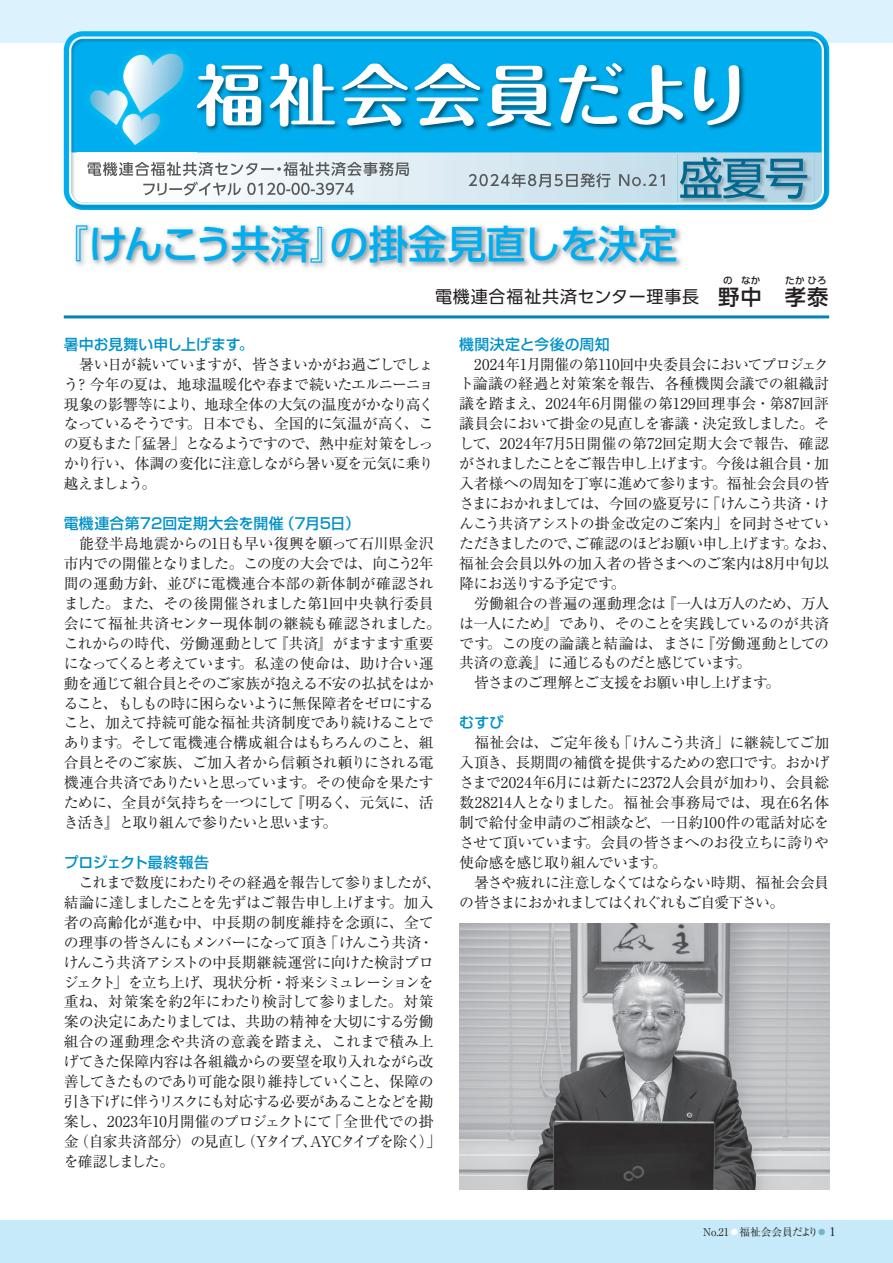
<style>
.page{position:relative;width:893px;height:1263px;background:#fff}
.page>*{position:absolute;margin:0;border:0;box-sizing:border-box;transform-origin:0 0}
.t1{font:500 39.3px "UD Shin Go Pro";letter-spacing:-.015em;color:#00aeef}
.t2{font:16.95px "UD Shin Go Pro";letter-spacing:.05em;color:#231f20}
.t3{font:14.85px/20px "Ryumin Pro";letter-spacing:-.04em;color:#231f20}
.t4{font:500 14.85px "Shin Go Pro";letter-spacing:.01em;color:#0092c8}
.t5{font:500 14.85px "Shin Go Pro";letter-spacing:-.01em;color:#0092c8}
.t6{font:10.65px "Ryumin Pro";color:#231f20}
.t7{font:500 9.6px "UD Shin Go Pro";letter-spacing:.03em;color:#231f20}
.s1{font-weight:500;font-size:21.3px}
.s2{color:#fff}
.s3{color:#76b4cf}
.s4{font-family:"Adobe Garamond Pro";font-size:13.8px}
</style>
<div class="page">
<div style="left:0;top:1220px;width:893px;height:43px;background:#c6eafa"></div>
<div style="left:0;top:0;width:893px;height:43px;background:#dcf2fc"></div>
<hr style="left:64px;top:315px;width:765px;height:3px;background:#0084b7">
<img style="left:75px;top:224px;width:607px;height:44px">
<div style="left:64px;top:31px;width:765px;height:179px;background:#00aeef;border-radius:19px"></div>
<img style="left:829px;top:48px;width:1px;height:145px">
<img style="left:68px;top:35px;width:761px;height:175px">
<svg style="left:69px;top:36px;width:755px;height:169px"></svg>
<img style="left:77px;top:41px;width:119px;height:117px">
<svg style="left:89px;top:54px;width:97px;height:91px"></svg>
<img style="left:459px;top:923px;width:370px;height:266px">
<h1 class="t1" style="left:49px;top:213px;width:630px">『けんこう共済』の掛金見直しを決定</h1>
<p class="t7" style="left:723px;top:273px;width:39px">の なか</p>
<p class="t7" style="left:785px;top:273px;width:43px">たかひろ</p>
<p class="t2" style="left:435px;top:283px;width:395px">電機連合福祉共済センター理事長　<span class="s1">野中　孝泰</span></p>
<p class="t4" style="left:64px;top:332px;width:191px">暑中お見舞い申し上げます。</p>
<p class="t3" style="left:64px;top:353px;width:371px;text-align:justify">　暑い日が続いていますが、皆さまいかがお過ごしでしょう？今年の夏は、地球温暖化や春まで続いたエルニーニョ現象の影響等により、地球全体の大気の温度がかなり高くなっているそうです。日本でも、全国的に気温が高く、この夏もまた「猛暑」となるようですので、熱中症対策をしっかり行い、体調の変化に注意しながら暑い夏を元気に乗り越えましょう。</p>
<p class="t4" style="left:64px;top:511px;width:298px">電機連合第72回定期大会を開催（7月5日）</p>
<p class="t3" style="left:64px;top:532px;width:379px">　能登半島地震からの1日も早い復興を願って石川県金沢市内での開催となりました。この度の大会では、向こう2年間の運動方針、並びに電機連合本部の新体制が確認されました。また、その後開催されました第1回中央執行委員会にて福祉共済センター現体制の継続も確認されました。これからの時代、労働運動として『共済』がますます重要になってくると考えています。私達の使命は、助け合い運動を通じて組合員とそのご家族が抱える不安の払拭をはかること、もしもの時に困らないように無保障者をゼロにすること、加えて持続可能な福祉共済制度であり続けることであります。そして電機連合構成組合はもちろんのこと、組合員とそのご家族、ご加入者から信頼され頼りにされる電機連合共済でありたいと思っています。その使命を果たすために、全員が気持ちを一つにして『明るく、元気に、活き活き』と取り組んで参りたいと思います。</p>
<p class="t5" style="left:64px;top:850px;width:147px">プロジェクト最終報告</p>
<p class="t3" style="left:64px;top:871px;width:379px">　これまで数度にわたりその経過を報告して参りましたが、結論に達しましたことを先ずはご報告申し上げます。加入者の高齢化が進む中、中長期の制度維持を念頭に、全ての理事の皆さんにもメンバーになって頂き「けんこう共済・けんこう共済アシストの中長期継続運営に向けた検討プロジェクト」を立ち上げ、現状分析・将来シミュレーションを重ね、対策案を約2年にわたり検討して参りました。対策案の決定にあたりましては、共助の精神を大切にする労働組合の運動理念や共済の意義を踏まえ、これまで積み上げてきた保障内容は各組織からの要望を取り入れながら改善してきたものであり可能な限り維持していくこと、保障の引き下げに伴うリスクにも対応する必要があることなどを勘案し、2023年10月開催のプロジェクトにて「全世代での掛金（自家共済部分）の見直し（Yタイプ、AYCタイプを除く）」を確認しました。</p>
<p class="t4" style="left:459px;top:332px;width:152px">機関決定と今後の周知</p>
<p class="t3" style="left:459px;top:353px;width:379px">　2024年1月開催の第110回中央委員会においてプロジェクト論議の経過と対策案を報告、各種機関会議での組織討議を踏まえ、2024年6月開催の第129回理事会・第87回評議員会において掛金の見直しを審議・決定致しました。そして、2024年7月5日開催の第72回定期大会で報告、確認がされましたことをご報告申し上げます。今後は組合員・加入者様への周知を丁寧に進めて参ります。福祉会会員の皆さまにおかれましては、今回の盛夏号に「けんこう共済・けんこう共済アシストの掛金改定のご案内」を同封させていただきましたので、ご確認のほどお願い申し上げます。なお、福祉会会員以外の加入者の皆さまへのご案内は8月中旬以降にお送りする予定です。<br>　労働組合の普遍の運動理念は『一人は万人のため、万人は一人にため』であり、そのことを実践しているのが共済です。この度の論議と結論は、まさに『労働運動としての共済の意義』に通じるものだと感じています。<br>　皆さまのご理解とご支援をお願い申し上げます。</p>
<p class="t4" style="left:459px;top:710px;width:46px">むすび</p>
<p class="t3" style="left:459px;top:732px;width:371px">　福祉会は、ご定年後も「けんこう共済」に継続してご加入頂き、長期間の補償を提供するための窓口です。おかげさまで2024年6月には新たに2372人会員が加わり、会員総数28214人となりました。福祉会事務局では、現在6名体制で給付金申請のご相談など、一日約100件の電話対応をさせて頂いています。会員の皆さまへのお役立ちに誇りや使命感を感じ取り組んでいます。<br>　暑さや疲れに注意しなくてはならない時期、福祉会会員の皆さまにおかれましてはくれぐれもご自愛下さい。</p>
<p class="t6" style="left:703px;top:1223px;width:135px">No.21<span class="s2">●</span>福祉会会員だより<span class="s3">●</span> <span class="s4">1</span></p>
</div>
